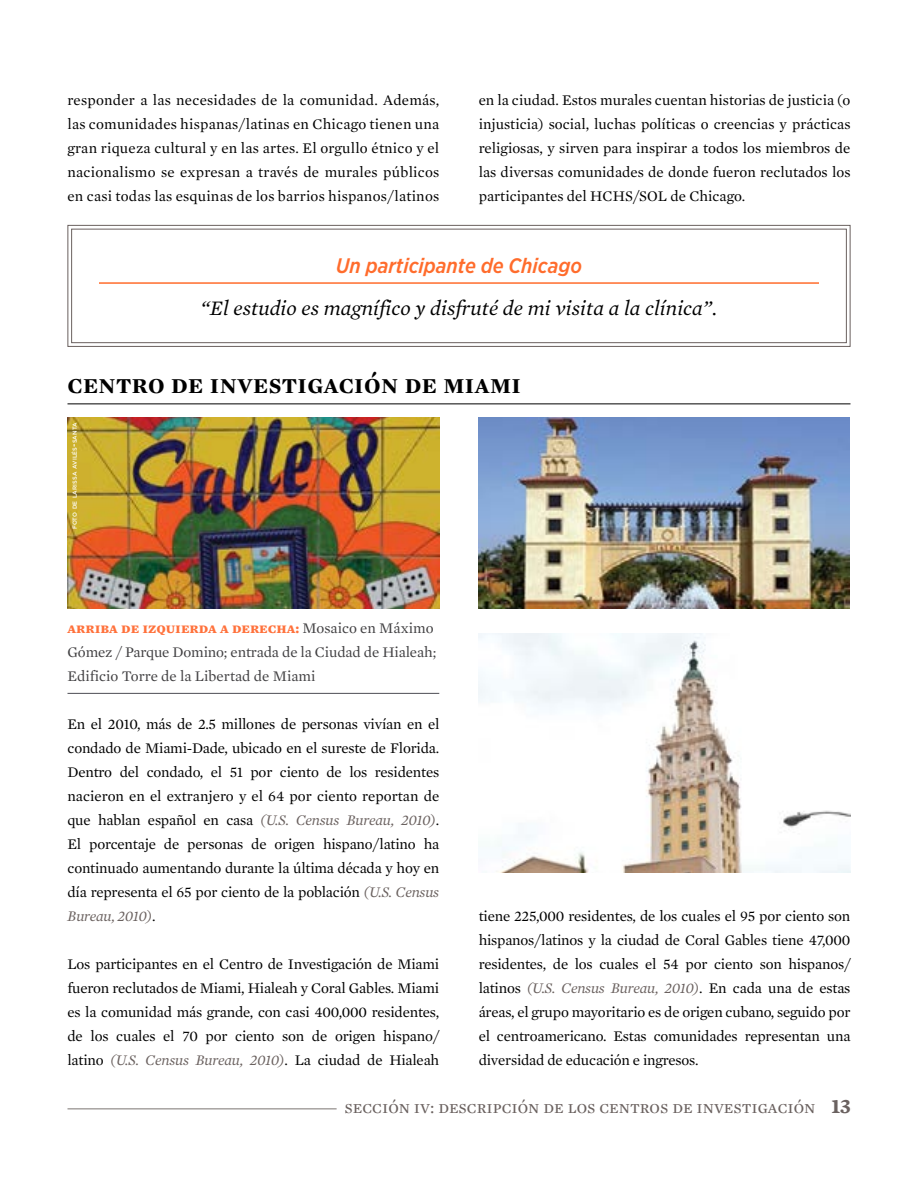
<style>
.page{position:relative;width:918px;height:1188px;background:#fff}
.page>*{position:absolute;margin:0;border:0;box-sizing:border-box;transform-origin:0 0}
.t1{font:27.75px "Mercury Display Bold SC";letter-spacing:.015em;color:#000}
.t2{font:italic 21px/42px "Mercury Text G1";color:#000;text-align:center}
.t3{font:18px "Mercury Text G1 Roman SC";color:#6a615f}
.Body{font:15px/24px "Mercury Text G1 Roman";letter-spacing:-.015em;color:#000;text-align:justify}
.t4{font:15px/24px "Mercury Text G1 Roman";letter-spacing:-.01em;color:#414042}
.t5{font:500 5.7px "Gotham";letter-spacing:.02em;color:#fff}
.s1{font-family:"Gotham Narrow";font-weight:500;color:#ff6c2c}
.s2{font-size:8.25px}
.s3{font-family:"Mercury Text G1 Bold SC";color:#ff713b}
.s4{font-family:"Mercury Text G1";font-style:italic;color:#6a615f}
.s5{font-family:"Mercury Text G1 Bold SC";font-size:21px}
</style>
<div class="page">
<hr style="left:68px;top:1108px;width:783px;height:1px;background:#7b7472">
<div style="left:337px;top:1100px;width:514px;height:44px;background:#fff"></div>
<hr style="left:68px;top:404px;width:782px;height:1px;background:#000">
<svg style="left:67px;top:225px;width:784px;height:122px"></svg>
<div style="left:71px;top:229px;width:776px;height:114px;border:1px solid #6a615f"></div>
<img style="left:68px;top:417px;width:371px;height:192px">
<img style="left:478px;top:417px;width:372px;height:192px">
<img style="left:478px;top:633px;width:372px;height:240px">
<hr style="left:68px;top:693px;width:371px;height:1px;background:#4e4e55">
<p class="Body" style="left:68px;top:88px;width:373px">responder a las necesidades de la comunidad. Además, las comunidades hispanas/latinas en Chicago tienen una gran riqueza cultural y en las artes. El orgullo étnico y el nacionalismo se expresan a través de murales públicos en casi todas las esquinas de los barrios hispanos/latinos</p>
<p class="Body" style="left:479px;top:88px;width:373px">en la ciudad. Estos murales cuentan historias de justicia (o injusticia) social, luchas políticas o creencias y prácticas religiosas, y sirven para inspirar a todos los miembros de las diversas comunidades de donde fueron reclutados los participantes del HCHS/SOL de Chicago.</p>
<p class="t2" style="left:201px;top:245px;width:515px"><span class="s1">Un participante de Chicago<br></span>“El estudio es magnífico y disfruté de mi visita a la clínica”.</p>
<h2 class="t1" style="left:68px;top:367px;width:455px">centro de investigación de miami</h2>
<p class="t5" style="left:71px;top:529px;width:108px;rotate:-90deg">foto de larissa avilés<span class="s2">-</span>santa</p>
<p class="t4" style="left:68px;top:616px;width:370px"><span class="s3">arriba de izquierda a derecha:</span> Mosaico en Máximo<br>Gómez / Parque Domino; entrada de la Ciudad de Hialeah;<br>Edificio Torre de la Libertad de Miami</p>
<p class="Body" style="left:68px;top:712px;width:373px">En el 2010, más de 2.5 millones de personas vivían en el condado de Miami-Dade, ubicado en el sureste de Florida.<br>Dentro del condado, el 51 por ciento de los residentes nacieron en el extranjero y el 64 por ciento reportan de que hablan español en casa <span class="s4">(U.S. Census Bureau, 2010)</span>.<br>El porcentaje de personas de origen hispano/latino ha continuado aumentando durante la última década y hoy en día representa el 65 por ciento de la población <span class="s4">(U.S. Census Bureau, 2010)</span>.</p>
<p class="Body" style="left:68px;top:952px;width:373px">Los participantes en el Centro de Investigación de Miami fueron reclutados de Miami, Hialeah y Coral Gables. Miami es la comunidad más grande, con casi 400,000 residentes, de los cuales el 70 por ciento son de origen hispano/ latino <span class="s4">(U.S. Census Bureau, 2010)</span>. La ciudad de Hialeah</p>
<p class="Body" style="left:479px;top:904px;width:373px">tiene 225,000 residentes, de los cuales el 95 por ciento son hispanos/latinos y la ciudad de Coral Gables tiene 47,000 residentes, de los cuales el 54 por ciento son hispanos/ latinos <span class="s4">(U.S. Census Bureau, 2010)</span>. En cada una de estas áreas, el grupo mayoritario es de origen cubano, seguido por el centroamericano. Estas comunidades representan una diversidad de educación e ingresos.</p>
<p class="t3" style="left:345px;top:1096px;width:508px">sección iv: descripción de los centros de investigación <span class="s5">13</span></p>
</div>
